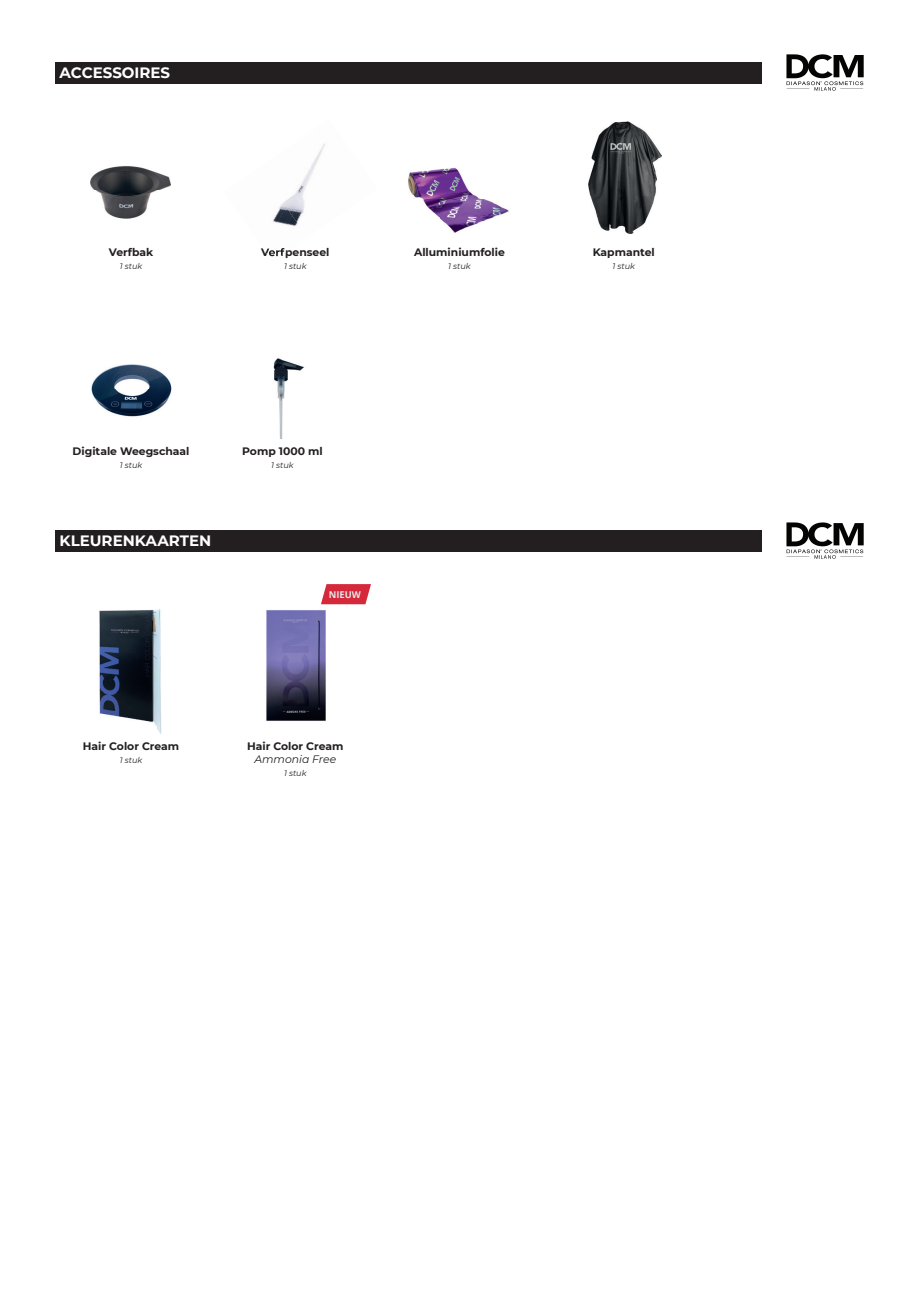
<style>
.page{position:relative;width:919px;height:1289px;background:#fff}
.page>*{position:absolute;margin:0;border:0;box-sizing:border-box;transform-origin:0 0}
.t1{font:700 15px "Montserrat";color:#fff}
.t2{font:700 10.8px "Montserrat";color:#231f20}
.t3{font:italic 10.8px "Montserrat";color:#231f20}
.t4{font:700 9.3px "Open Sans";color:#e6e7e9}
.t5{font:italic 8.1px "Montserrat";color:#231f20}
</style>
<div class="page">
<img style="left:266px;top:604px;width:77px;height:117px">
<img style="left:273px;top:358px;width:31px;height:80px">
<img style="left:90px;top:166px;width:81px;height:53px">
<img style="left:305px;top:143px;width:20px;height:35px">
<img style="left:272px;top:203px;width:11px;height:21px">
<img style="left:283px;top:178px;width:27px;height:49px">
<img style="left:318px;top:154px;width:7px;height:24px">
<img style="left:263px;top:248px;width:26px;height:9px">
<img style="left:588px;top:121px;width:73px;height:112px">
<img style="left:408px;top:167px;width:101px;height:66px">
<img style="left:91px;top:364px;width:81px;height:53px">
<img style="left:99px;top:609px;width:63px;height:125px">
<div style="left:55px;top:62px;width:706px;height:21px;background:#231f20"></div>
<div style="left:55px;top:530px;width:706px;height:21px;background:#231f20"></div>
<svg style="left:786px;top:54px;width:77px;height:37px"></svg>
<svg style="left:786px;top:522px;width:77px;height:37px"></svg>
<svg style="left:321px;top:584px;width:50px;height:20px"></svg>
<h1 class="t1" style="left:60px;top:62px;width:112px">ACCESSOIRES</h1>
<p class="t2" style="left:109px;top:244px;width:46px">Verfbak</p>
<p class="t5" style="left:120px;top:261px;width:24px">1 stuk</p>
<p class="t2" style="left:261px;top:244px;width:70px">Verfpenseel</p>
<p class="t5" style="left:284px;top:261px;width:24px">1 stuk</p>
<p class="t2" style="left:414px;top:244px;width:92px">Alluminiumfolie</p>
<p class="t5" style="left:448px;top:261px;width:24px">1 stuk</p>
<p class="t2" style="left:73px;top:443px;width:118px">Digitale Weegschaal</p>
<p class="t5" style="left:120px;top:460px;width:24px">1 stuk</p>
<h1 class="t1" style="left:60px;top:530px;width:153px">KLEURENKAARTEN</h1>
<p class="t2" style="left:242px;top:443px;width:82px">Pomp 1000 ml</p>
<p class="t5" style="left:271px;top:460px;width:24px">1 stuk</p>
<p class="t4" style="left:329px;top:588px;width:34px">NIEUW</p>
<p class="t2" style="left:83px;top:738px;width:98px">Hair Color Cream</p>
<p class="t5" style="left:120px;top:755px;width:24px">1 stuk</p>
<p class="t2" style="left:247px;top:738px;width:98px">Hair Color Cream</p>
<p class="t3" style="left:254px;top:752px;width:83px">Ammonia Free</p>
<p class="t5" style="left:284px;top:768px;width:24px">1 stuk</p>
<p class="t2" style="left:592px;top:244px;width:64px">Kapmantel</p>
<p class="t5" style="left:612px;top:261px;width:24px">1 stuk</p>
</div>
